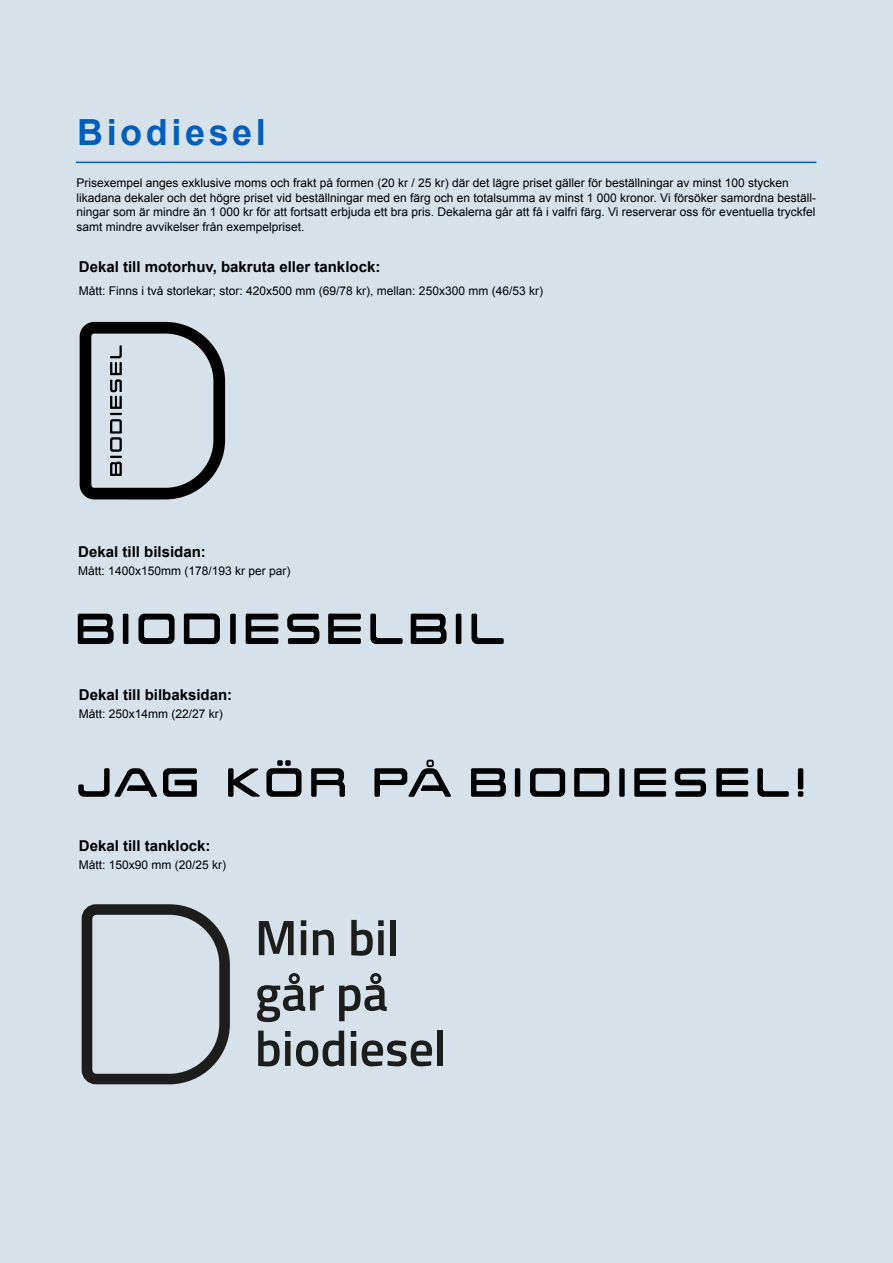
<style>
.page{position:relative;width:893px;height:1263px;background:#d7e1ea}
.page>*{position:absolute;margin:0;border:0;box-sizing:border-box;transform-origin:0 0}
.t1{font:700 36px "Arial";letter-spacing:.1em;color:#005ebc}
.t2{font:700 15px "Arial";color:#000}
.t3{font:12px/14.4px "Arial";color:#000}
</style>
<div class="page">
<hr style="left:76px;top:162px;width:740px;height:1px;background:#005ebc">
<svg style="left:259px;top:921px;width:35px;height:34px"></svg>
<svg style="left:301px;top:920px;width:5px;height:35px"></svg>
<svg style="left:313px;top:930px;width:21px;height:25px"></svg>
<svg style="left:351px;top:920px;width:33px;height:36px"></svg>
<div style="left:391px;top:920px;width:5px;height:35px;background:#1d1e1c"></div>
<svg style="left:257px;top:973px;width:67px;height:49px"></svg>
<svg style="left:339px;top:973px;width:48px;height:48px"></svg>
<svg style="left:258px;top:1030px;width:86px;height:36px"></svg>
<svg style="left:351px;top:1031px;width:5px;height:35px"></svg>
<svg style="left:362px;top:1040px;width:70px;height:26px"></svg>
<div style="left:438px;top:1030px;width:5px;height:36px;background:#1d1e1c"></div>
<svg style="left:81px;top:904px;width:149px;height:181px"></svg>
<svg style="left:80px;top:322px;width:145px;height:177px"></svg>
<svg style="left:138px;top:614px;width:37px;height:30px"></svg>
<svg style="left:78px;top:614px;width:36px;height:30px"></svg>
<div style="left:123px;top:614px;width:5px;height:30px;background:#000;border-radius:2px"></div>
<svg style="left:246px;top:614px;width:32px;height:30px"></svg>
<svg style="left:328px;top:614px;width:33px;height:30px"></svg>
<div style="left:230px;top:614px;width:6px;height:30px;background:#000;border-radius:2px"></div>
<svg style="left:287px;top:614px;width:32px;height:30px"></svg>
<svg style="left:184px;top:613px;width:36px;height:31px"></svg>
<svg style="left:411px;top:614px;width:36px;height:30px"></svg>
<div style="left:456px;top:614px;width:5px;height:30px;background:#000;border-radius:2px"></div>
<svg style="left:471px;top:614px;width:33px;height:30px"></svg>
<svg style="left:370px;top:614px;width:33px;height:30px"></svg>
<svg style="left:798px;top:791px;width:5px;height:6px"></svg>
<div style="left:798px;top:768px;width:5px;height:21px;background:#000;border-radius:2px"></div>
<svg style="left:530px;top:768px;width:35px;height:29px"></svg>
<svg style="left:471px;top:768px;width:35px;height:29px"></svg>
<div style="left:515px;top:768px;width:5px;height:29px;background:#000;border-radius:2px"></div>
<svg style="left:634px;top:768px;width:32px;height:29px"></svg>
<svg style="left:716px;top:768px;width:32px;height:29px"></svg>
<div style="left:619px;top:768px;width:6px;height:29px;background:#000;border-radius:2px"></div>
<svg style="left:675px;top:768px;width:31px;height:29px"></svg>
<svg style="left:574px;top:768px;width:35px;height:29px"></svg>
<svg style="left:757px;top:768px;width:32px;height:29px"></svg>
<svg style="left:266px;top:760px;width:35px;height:37px"></svg>
<svg style="left:163px;top:768px;width:34px;height:29px"></svg>
<svg style="left:311px;top:768px;width:34px;height:29px"></svg>
<svg style="left:78px;top:768px;width:79px;height:29px"></svg>
<svg style="left:228px;top:768px;width:32px;height:29px"></svg>
<svg style="left:374px;top:760px;width:77px;height:37px"></svg>
<h1 class="t1" style="left:77px;top:109px;width:190px">Biodiesel</h1>
<p class="t3" style="left:77px;top:176px;width:741px">Prisexempel anges exklusive moms och frakt på formen (20 kr / 25 kr) där det lägre priset gäller för beställningar av minst 100 stycken likadana dekaler och det högre priset vid beställningar med en färg och en totalsumma av minst 1 000 kronor. Vi försöker samordna beställ&shy;ningar som är mindre än 1 000 kr för att fortsatt erbjuda ett bra pris. Dekalerna går att få i valfri färg. Vi reserverar oss för eventuella tryckfel samt mindre avvikelser från exempelpriset.</p>
<p class="t2" style="left:79px;top:257px;width:303px">Dekal till motorhuv, bakruta eller tanklock:</p>
<p class="t3" style="left:79px;top:283px;width:466px">Mått: Finns i två storlekar; stor: 420x500 mm (69/78 kr), mellan: 250x300 mm (46/53 kr)</p>
<p class="t2" style="left:78px;top:541px;width:129px">Dekal till bilsidan:</p>
<p class="t3" style="left:78px;top:563px;width:214px">Mått: 1400x150mm (178/193 kr per par)</p>
<p class="t2" style="left:79px;top:685px;width:155px">Dekal till bilbaksidan:</p>
<p class="t3" style="left:79px;top:707px;width:146px">Mått: 250x14mm (22/27 kr)</p>
<p class="t2" style="left:79px;top:836px;width:133px">Dekal till tanklock:</p>
<p class="t3" style="left:79px;top:858px;width:149px">Mått: 150x90 mm (20/25 kr)</p>
</div>
